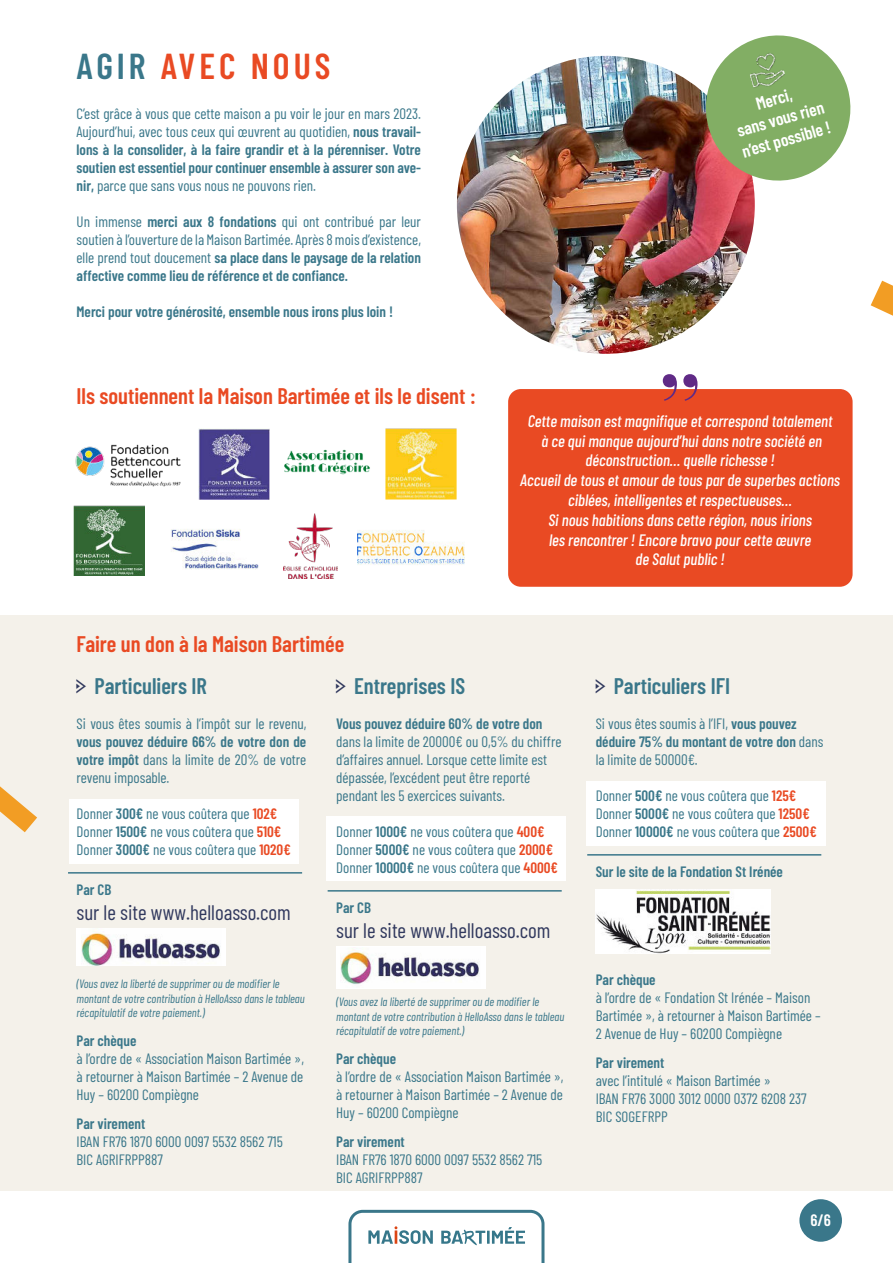
<style>
.page{position:relative;width:893px;height:1263px;background:#fff}
.page>*{position:absolute;margin:0;border:0;box-sizing:border-box;transform-origin:0 0}
.t1{font:700 condensed 90px "Bauer Bodoni BT";color:#602a86}
.t2{font:600 36px "Barlow Condensed";letter-spacing:.11em;color:#e94a23}
.t3{font:600 22.5px/41.4px "Barlow Condensed";color:#e94a23}
.t4{font:600 22.5px "Barlow Condensed";color:#3a778a}
.t5{font:21px "Barlow Condensed";color:#31395e}
.t6{font:600 17.4px/21px "Barlow Condensed";color:#fff;text-align:center}
.t7{font:italic 500 16.5px/19.8px "Barlow Condensed";color:#fff;text-align:center}
.t8{font:600 16.5px "Barlow Condensed";color:#fff}
.t9{font:15px/18px "Barlow Condensed";color:#3a778a}
.t10{font:600 15px/18px "Barlow Condensed";color:#3a778a;text-align:justify}
.t11{font:italic 12px/14.4px "Barlow Condensed";color:#3a778a}
.s1{color:#3a778a}
.s2{font-weight:600}
.s3{font-family:"Pointers";font-weight:400;font-size:15.75px;color:#31395e}
.s4{font-weight:400}
.s5{font-weight:600;color:#e94a23}
</style>
<div class="page">
<img style="left:284px;top:513px;width:53px;height:66px">
<img style="left:199px;top:429px;width:70px;height:71px">
<img style="left:386px;top:429px;width:71px;height:71px">
<img style="left:75px;top:444px;width:106px;height:43px">
<img style="left:457px;top:56px;width:298px;height:298px;border-radius:149px">
<img style="left:74px;top:505px;width:71px;height:71px">
<img style="left:358px;top:530px;width:107px;height:35px">
<img style="left:171px;top:529px;width:88px;height:41px">
<img style="left:284px;top:449px;width:86px;height:26px">
<div style="left:0;top:615px;width:893px;height:576px;background:#f4f1ea"></div>
<div style="left:69px;top:799px;width:230px;height:65px;background:#fff"></div>
<div style="left:327px;top:816px;width:239px;height:65px;background:#fff"></div>
<div style="left:586px;top:781px;width:240px;height:64px;background:#fff"></div>
<hr style="left:68px;top:872px;width:234px;height:1px;background:#3a778a">
<hr style="left:328px;top:890px;width:234px;height:1px;background:#3a778a">
<hr style="left:587px;top:854px;width:234px;height:1px;background:#3a778a">
<div style="left:77px;top:928px;width:149px;height:38px;background:#fff"></div>
<img style="left:81px;top:931px;width:140px;height:35px">
<div style="left:336px;top:946px;width:149px;height:42px;background:#fff"></div>
<img style="left:341px;top:948px;width:139px;height:37px">
<img style="left:596px;top:890px;width:175px;height:63px">
<svg style="left:0;top:786px;width:37px;height:46px"></svg>
<svg style="left:871px;top:281px;width:22px;height:35px"></svg>
<svg style="left:698px;top:35px;width:153px;height:154px"></svg>
<img style="left:745px;top:49px;width:42px;height:42px">
<div style="left:508px;top:389px;width:345px;height:198px;background:#e94a23;border-radius:13px"></div>
<svg style="left:348px;top:1210px;width:196px;height:53px"></svg>
<div style="left:799px;top:1199px;width:43px;height:43px;background:#3a778a;border-radius:50%"></div>
<h2 class="t2" style="left:77px;top:52px;width:255px"><span class="s1">AGIR</span> AVEC NOUS</h2>
<p class="t9" style="left:77px;top:106px;width:346px;text-align:justify">C’est grâce à vous que cette maison a pu voir le jour en mars 2023.<br>Aujourd’hui, avec tous ceux qui œuvrent au quotidien, <span class="s2">nous travail&shy;lons à la consolider, à la faire grandir et à la pérenniser. Votre soutien est essentiel pour continuer ensemble à assurer son ave&shy;nir,</span> parce que sans vous nous ne pouvons rien.</p>
<p class="t9" style="left:77px;top:214px;width:346px;text-align:justify">Un immense <span class="s2">merci aux 8 fondations</span> qui ont contribué par leur soutien à l’ouverture de la Maison Bartimée. Après 8 mois d’existence, elle prend tout doucement <span class="s2">sa place dans le paysage de la relation affective comme lieu de référence et de confiance.</span></p>
<p class="t10" style="left:77px;top:302px;width:318px">Merci pour votre générosité, ensemble nous irons plus loin !</p>
<h3 class="t3" style="left:77px;top:373px;width:401px">Ils soutiennent la Maison Bartimée et ils le disent :</h3>
<p class="t6" style="left:728px;top:100px;width:93px;rotate:-16deg">Merci,<br>sans vous rien n’est possible !</p>
<h1 class="t1" style="left:659px;top:372px;width:43px">’’</h1>
<p class="t7" style="left:520px;top:410px;width:321px">Cette maison est magnifique et correspond totalement<br>à ce qui manque aujourd’hui dans notre société en déconstruction… quelle richesse !<br>Accueil de tous et amour de tous par de superbes actions ciblées, intelligentes et respectueuses…<br>Si nous habitions dans cette région, nous irions<br>les rencontrer ! Encore bravo pour cette œuvre<br>de Salut public !</p>
<h3 class="t3" style="left:77px;top:622px;width:269px">Faire un don à la Maison Bartimée <span class="s3">h</span> <span class="s1">Particuliers IR</span></h3>
<h3 class="t4" style="left:336px;top:669px;width:131px"><span class="s3">h</span> Entreprises IS</h3>
<h3 class="t4" style="left:596px;top:669px;width:136px"><span class="s3">h</span> Particuliers IFI</h3>
<p class="t9" style="left:77px;top:715px;width:231px">Si vous êtes soumis à l’impôt sur le revenu,</p>
<p class="t10" style="left:77px;top:731px;width:231px">vous pouvez déduire 66% de votre don de votre impôt <span class="s4">dans la limite de 20% de votre revenu imposable.</span></p>
<p class="t9" style="left:77px;top:805px;width:216px">Donner <span class="s2">300€</span> ne vous coûtera que <span class="s5">102€<br></span>Donner <span class="s2">1500€</span> ne vous coûtera que <span class="s5">510€<br></span>Donner <span class="s2">3000€</span> ne vous coûtera que <span class="s5">1020€</span></p>
<p class="t10" style="left:77px;top:879px;width:36px">Par CB</p>
<h3 class="t5" style="left:77px;top:904px;width:216px">sur le site www.helloasso.com</h3>
<p class="t11" style="left:77px;top:976px;width:230px">(Vous avez la liberté de supprimer ou de modifier le montant de votre contribution à HelloAsso dans le tableau récapitulatif de votre paiement.)</p>
<p class="t10" style="left:77px;top:1031px;width:61px">Par chèque</p>
<p class="t9" style="left:77px;top:1048px;width:229px;text-align:justify">à l’ordre de « Association Maison Bartimée », à retourner à Maison Bartimée – 2 Avenue de Huy – 60200 Compiègne</p>
<p class="t10" style="left:77px;top:1113px;width:70px">Par virement</p>
<p class="t9" style="left:77px;top:1131px;width:208px">IBAN FR76 1870 6000 0097 5532 8562 715<br>BIC AGRIFRPP887</p>
<p class="t10" style="left:336px;top:713px;width:208px">Vous pouvez déduire 60% de votre don</p>
<p class="t9" style="left:336px;top:731px;width:227px">dans la limite de 20000€ ou 0,5% du chiffre d’affaires annuel. Lorsque cette limite est dépassée, l’excédent peut être reporté pendant les 5 exercices suivants.</p>
<p class="t9" style="left:336px;top:823px;width:223px">Donner <span class="s2">1000€</span> ne vous coûtera que <span class="s5">400€<br></span>Donner <span class="s2">5000€</span> ne vous coûtera que <span class="s5">2000€<br></span>Donner <span class="s2">10000€</span> ne vous coûtera que <span class="s5">4000€</span></p>
<p class="t10" style="left:336px;top:897px;width:36px">Par CB</p>
<h3 class="t5" style="left:336px;top:922px;width:216px">sur le site www.helloasso.com</h3>
<p class="t11" style="left:336px;top:994px;width:230px">(Vous avez la liberté de supprimer ou de modifier le montant de votre contribution à HelloAsso dans le tableau récapitulatif de votre paiement.)</p>
<p class="t10" style="left:336px;top:1049px;width:61px">Par chèque</p>
<p class="t9" style="left:336px;top:1066px;width:229px;text-align:justify">à l’ordre de « Association Maison Bartimée », à retourner à Maison Bartimée – 2 Avenue de Huy – 60200 Compiègne</p>
<p class="t10" style="left:336px;top:1131px;width:70px">Par virement</p>
<p class="t9" style="left:336px;top:1149px;width:208px">IBAN FR76 1870 6000 0097 5532 8562 715<br>BIC AGRIFRPP887</p>
<p class="t9" style="left:596px;top:715px;width:229px">Si vous êtes soumis à l’IFI, <span class="s2">vous pouvez déduire 75% du montant de votre don</span> dans la limite de 50000€.</p>
<p class="t9" style="left:596px;top:787px;width:223px">Donner <span class="s2">500€</span> ne vous coûtera que <span class="s5">125€<br></span>Donner <span class="s2">5000€</span> ne vous coûtera que <span class="s5">1250€<br></span>Donner <span class="s2">10000€</span> ne vous coûtera que <span class="s5">2500€</span></p>
<p class="t10" style="left:596px;top:861px;width:189px">Sur le site de la Fondation St Irénée</p>
<p class="t10" style="left:596px;top:969px;width:61px">Par chèque</p>
<p class="t9" style="left:596px;top:990px;width:226px">à l’ordre de « Fondation St Irénée – Maison<br>Bartimée », à retourner à Maison Bartimée –<br>2 Avenue de Huy – 60200 Compiègne</p>
<p class="t10" style="left:596px;top:1052px;width:70px">Par virement</p>
<p class="t9" style="left:596px;top:1070px;width:213px">avec l’intitulé « Maison Bartimée »<br>IBAN FR76 3000 3012 0000 0372 6208 237<br>BIC SOGEFRPP</p>
<p class="t8" style="left:810px;top:1214px;width:22px">6/6</p>
</div>
